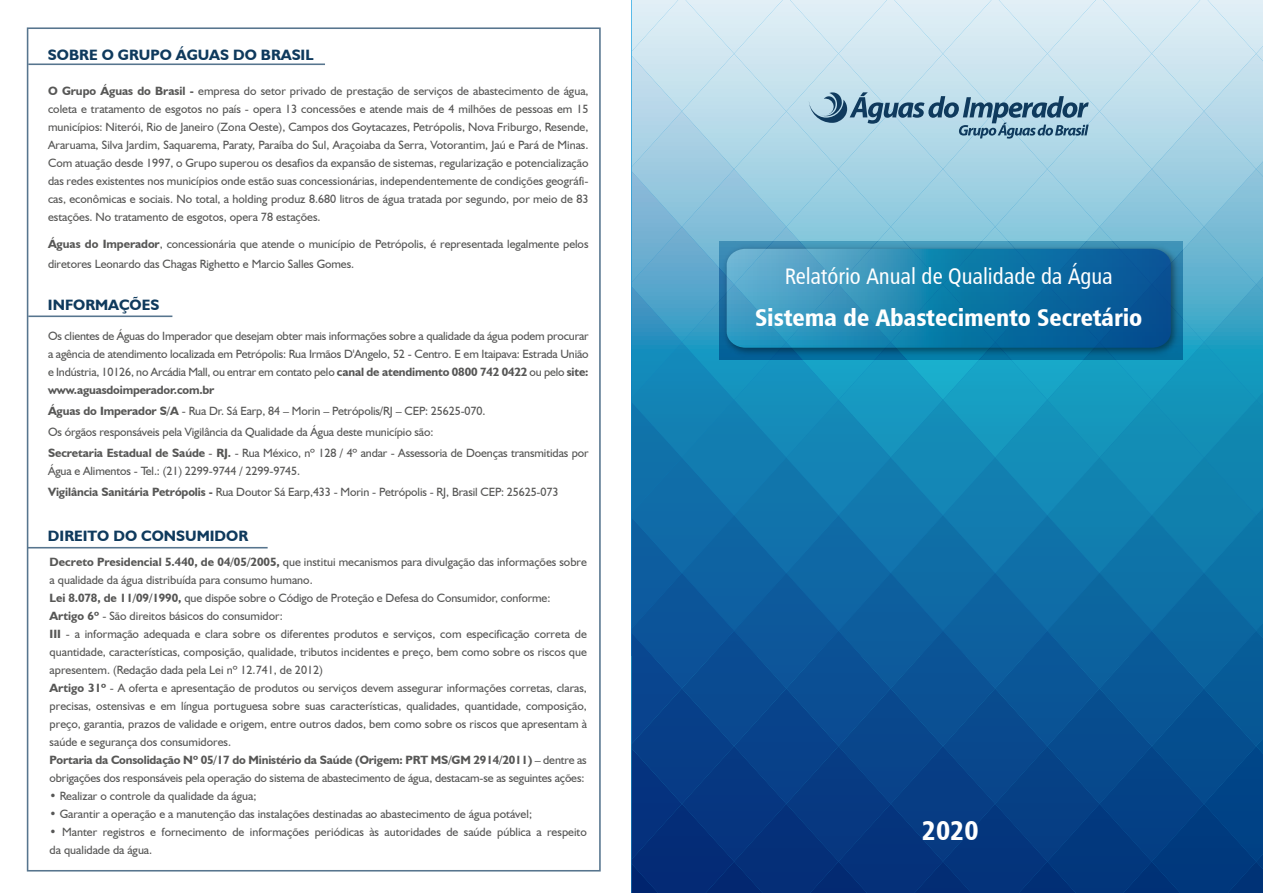
<style>
.page{position:relative;width:1263px;height:893px;background:#fff}
.page>*{position:absolute;margin:0;border:0;box-sizing:border-box;transform-origin:0 0}
.t1{font:27px "Humanist 777 BT Black Condensed B";color:#fff}
.t2{font:24px "Humanist 777 BT Black Condensed B";color:#fff}
.t3{font:22.5px "Humanist 777 BT Roman Condensed B";color:#fff}
.t4{font:700 15px "Humanist 521 BT";color:#0f3a5d}
.t5{font:12px/18px "Humanist 521 BT";color:#575756}
.s1{font-weight:700}
</style>
<div class="page">
<hr style="left:28px;top:63px;width:297px;height:2px;background:#57758e">
<hr style="left:28px;top:315px;width:144px;height:2px;background:#57758e">
<hr style="left:28px;top:547px;width:240px;height:1px;background:#57758e">
<svg style="left:632px;top:0;width:631px;height:893px;background:#3c85b3"></svg>
<p class="t4" style="left:48px;top:45px;width:267px">SOBRE O GRUPO ÁGUAS DO BRASIL</p>
<p class="t5" style="left:48px;top:82px;width:542px;text-align:justify"><span class="s1">O Grupo Águas do Brasil -</span> empresa do setor privado de prestação de serviços de abastecimento de água, coleta e tratamento de esgotos no país - opera 13 concessões e atende mais de 4 milhões de pessoas em 15 municípios: Niterói, Rio de Janeiro (Zona Oeste), Campos dos Goytacazes, Petrópolis, Nova Friburgo, Resende, Araruama, Silva Jardim, Saquarema, Paraty, Paraíba do Sul, Araçoiaba da Serra, Votorantim, Jaú e Pará de Minas.<br>Com atuação desde 1997, o Grupo superou os desafios da expansão de sistemas, regularização e potencialização das redes existentes nos municípios onde estão suas concessionárias, independentemente de condições geográfi&shy;cas, econômicas e sociais. No total, a holding produz 8.680 litros de água tratada por segundo, por meio de 83 estações. No tratamento de esgotos, opera 78 estações.</p>
<p class="t5" style="left:48px;top:234px;width:542px;line-height:19.5px"><span class="s1">Águas do Imperador</span>, concessionária que atende o município de Petrópolis, é representada legalmente pelos diretores Leonardo das Chagas Righetto e Marcio Salles Gomes.</p>
<p class="t4" style="left:48px;top:295px;width:113px">INFORMAÇÕES</p>
<p class="t5" style="left:48px;top:327px;width:542px;text-align:justify">Os clientes de Águas do Imperador que desejam obter mais informações sobre a qualidade da água podem procurar a agência de atendimento localizada em Petrópolis: Rua Irmãos D'Angelo, 52 - Centro. E em Itaipava: Estrada União e Indústria, 10126, no Arcádia Mall, ou entrar em contato pelo <span class="s1">canal de atendimento 0800 742 0422</span> ou pelo <span class="s1">site: www.aguasdoimperador.com.br</span></p>
<p class="t5" style="left:48px;top:400px;width:542px;line-height:21px"><span class="s1">Águas do Imperador S/A</span> - Rua Dr. Sá Earp, 84 – Morin – Petrópolis/RJ – CEP: 25625-070.<br>Os órgãos responsáveis pela Vigilância da Qualidade da Água deste município são:<br><span class="s1">Secretaria Estadual de Saúde</span> - <span class="s1">RJ.</span> - Rua México, nº 128 / 4º andar - Assessoria de Doenças transmitidas por</p>
<p class="t5" style="left:48px;top:460px;width:512px;line-height:21px">Água e Alimentos - Tel.: (21) 2299-9744 / 2299-9745.<br><span class="s1">Vigilância Sanitária Petrópolis -</span> Rua Doutor Sá Earp,433 - Morin - Petrópolis - RJ, Brasil CEP: 25625-073</p>
<p class="t4" style="left:48px;top:527px;width:202px">DIREITO DO CONSUMIDOR</p>
<p class="t5" style="left:50px;top:552px;width:539px"><span class="s1">Decreto Presidencial 5.440, de 04/05/2005,</span> que institui mecanismos para divulgação das informações sobre a qualidade da água distribuída para consumo humano.<br><span class="s1">Lei 8.078, de 11/09/1990,</span> que dispõe sobre o Código de Proteção e Defesa do Consumidor, conforme:<br><span class="s1">Artigo 6º</span> - São direitos básicos do consumidor:<br><span class="s1">III</span> - a informação adequada e clara sobre os diferentes produtos e serviços, com especificação correta de quantidade, características, composição, qualidade, tributos incidentes e preço, bem como sobre os riscos que apresentem. (Redação dada pela Lei nº 12.741, de 2012)<br><span class="s1">Artigo 31º</span> - A oferta e apresentação de produtos ou serviços devem assegurar informações corretas, claras, precisas, ostensivas e em língua portuguesa sobre suas características, qualidades, quantidade, composição, preço, garantia, prazos de validade e origem, entre outros dados, bem como sobre os riscos que apresentam à saúde e segurança dos consumidores.<br><span class="s1">Portaria da Consolidação Nº 05/17 do Ministério da Saúde (Origem: PRT MS/GM 2914/2011)</span> – dentre as obrigações dos responsáveis pela operação do sistema de abastecimento de água, destacam-se as seguintes ações:</p>
<p class="t5" style="left:50px;top:786px;width:208px">• Realizar o controle da qualidade da água;</p>
<p class="t5" style="left:50px;top:804px;width:484px">• Garantir a operação e a manutenção das instalações destinadas ao abastecimento de água potável;</p>
<p class="t5" style="left:50px;top:822px;width:539px">• Manter registros e fornecimento de informações periódicas às autoridades de saúde pública a respeito da qualidade da água.</p>
<h3 class="t3" style="left:785px;top:262px;width:330px">Relatório Anual de Qualidade da Água</h3>
<h2 class="t2" style="left:755px;top:303px;width:389px">Sistema de Abastecimento Secretário</h2>
<h1 class="t1" style="left:922px;top:814px;width:58px">2020</h1>
</div>
